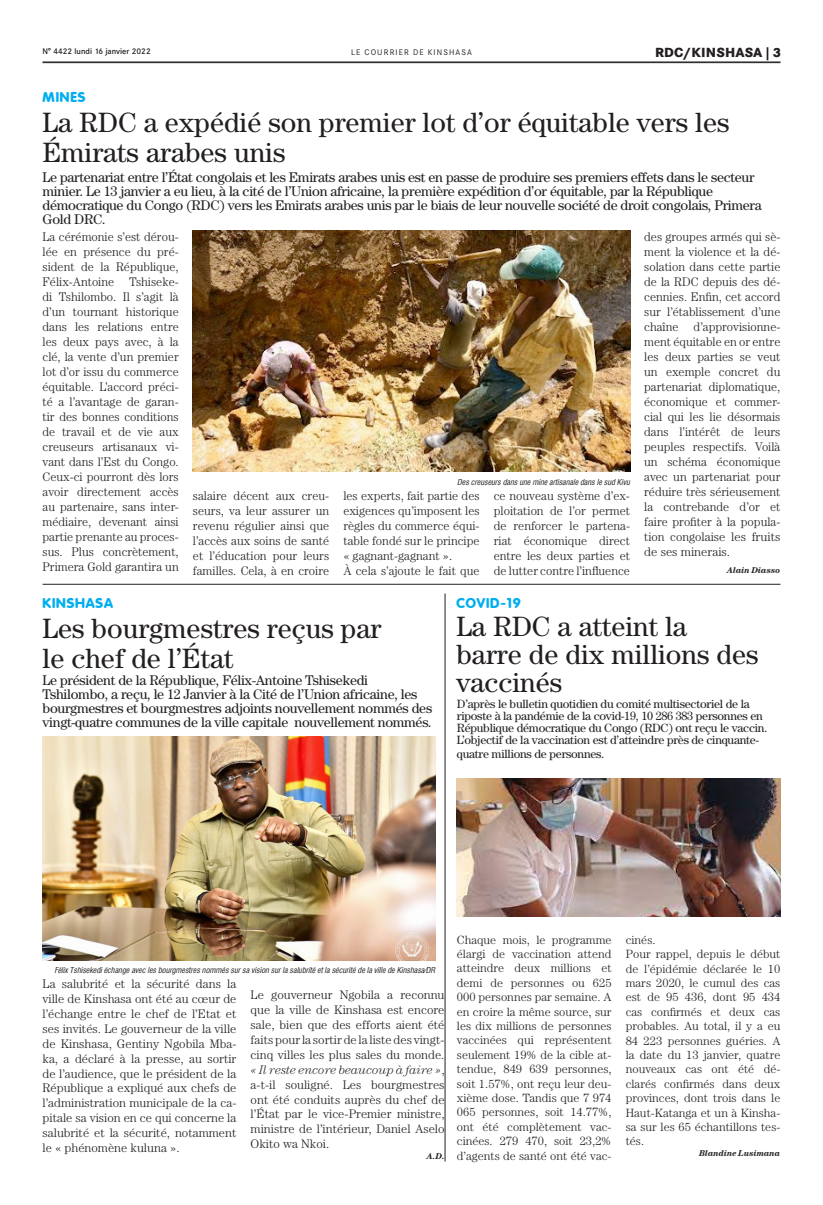
<style>
.page{position:relative;width:823px;height:1205px;background:#fff}
.page>*{position:absolute;margin:0;border:0;box-sizing:border-box;transform-origin:0 0}
.t1{font:28px/30px "Century";color:#231f20}
.t2{font:14px/14px "Century";letter-spacing:-.02em;color:#231f20}
.t3{font:800 14px "Corporate Rounded";letter-spacing:.06em;color:#00aeef}
.t4{font:800 13px "Corporate SBQ";letter-spacing:.01em;color:#231f20}
.t5{font:300 12.5px/15px "Century";color:#231f20;text-align:justify}
.t6{font:300 12.4px/14.9px "Century";color:#231f20;text-align:justify}
.t7{font:300 12px/14.4px "Century";color:#231f20;text-align:justify}
.t8{font:12px/12px "Century";letter-spacing:-.02em;color:#231f20}
.t9{font:italic 700 8.5px "Century";color:#231f20}
.t10{font:italic 8px "Corporate Condensed";color:#231f20}
.t11{font:500 8px "Corporate SBQ";color:#231f20}
.t12{font:8px "Corporate SBQ";letter-spacing:.14em;color:#231f20}
.s1{font-style:italic}
</style>
<div class="page">
<hr style="left:43px;top:62px;width:737px;height:1px;background:#231f20">
<hr style="left:43px;top:584px;width:737px;height:1px;background:#231f20">
<hr style="left:444px;top:593px;width:1px;height:568px;background:#231f20">
<img style="left:456px;top:778px;width:324px;height:138px">
<img style="left:193px;top:231px;width:436px;height:240px">
<img style="left:43px;top:736px;width:392px;height:224px">
<p class="t11" style="left:43px;top:46px;width:110px">N° 4422 lundi 16 janvier 2022</p>
<p class="t12" style="left:351px;top:47px;width:122px">LE COURRIER DE KINSHASA</p>
<p class="t4" style="left:654px;top:44px;width:128px">RDC/KINSHASA | 3</p>
<p class="t3" style="left:43px;top:89px;width:44px">MINES</p>
<h1 class="t1" style="left:43px;top:107px;width:688px">La RDC a expédié son premier lot d’or équitable vers les<br>Émirats arabes unis</h1>
<p class="t2" style="left:43px;top:170px;width:720px">Le partenariat entre l’État congolais et les Emirats arabes unis est en passe de produire ses premiers effets dans le secteur minier. Le 13 janvier a eu lieu, à la cité de l’Union africaine, la première expédition d’or équitable, par la République démocratique du Congo (RDC) vers les Emirats arabes unis par le biais de leur nouvelle société de droit congolais, Primera Gold DRC.</p>
<p class="t5" style="left:43px;top:229px;width:138px">La cérémonie s’est dérou&shy;lée en présence du pré&shy;sident de la République, Félix-Antoine Tshiseke&shy;di Tshilombo. Il s’agit là d’un tournant historique dans les relations entre les deux pays avec, à la clé, la vente d’un premier lot d’or issu du commerce équitable. L’accord préci&shy;té a l’avantage de garan&shy;tir des bonnes conditions de travail et de vie aux creuseurs artisanaux vi&shy;vant dans l’Est du Congo.<br>Ceux-ci pourront dès lors avoir directement accès au partenaire, sans inter&shy;médiaire, devenant ainsi partie prenante au proces&shy;sus. Plus concrètement, Primera Gold garantira un</p>
<p class="t10" style="left:457px;top:477px;width:174px">Des creuseurs dans une mine artisanale dans le sud Kivu</p>
<p class="t5" style="left:193px;top:488px;width:138px">salaire décent aux creu&shy;seurs, va leur assurer un revenu régulier ainsi que l’accès aux soins de santé et l’éducation pour leurs familles. Cela, à en croire</p>
<p class="t5" style="left:343px;top:488px;width:138px;text-align:left">les experts, fait partie des exigences qu’imposent les règles du commerce équi&shy;table fondé sur le principe « gagnant-gagnant ».<br>À cela s’ajoute le fait que</p>
<p class="t5" style="left:493px;top:488px;width:138px">ce nouveau système d’ex&shy;ploitation de l’or permet de renforcer le partena&shy;riat économique direct entre les deux parties et de lutter contre l’influence</p>
<p class="t5" style="left:643px;top:229px;width:138px">des groupes armés qui sè&shy;ment la violence et la dé&shy;solation dans cette partie de la RDC depuis des dé&shy;cennies. Enfin, cet accord sur l’établissement d’une chaîne d’approvisionne&shy;ment équitable en or entre les deux parties se veut un exemple concret du partenariat diplomatique, économique et commer&shy;cial qui les lie désormais dans l’intérêt de leurs peuples respectifs. Voilà un schéma économique avec un partenariat pour réduire très sérieusement la contrebande d’or et faire profiter à la popula&shy;tion congolaise les fruits de ses minerais.</p>
<p class="t9" style="left:726px;top:565px;width:55px">Alain Diasso</p>
<p class="t3" style="left:43px;top:594px;width:72px">KINSHASA</p>
<h1 class="t1" style="left:43px;top:612px;width:340px">Les bourgmestres reçus par le chef de l’État</h1>
<p class="t2" style="left:43px;top:672px;width:391px">Le président de la République, Félix-Antoine Tshisekedi Tshilombo, a reçu, le 12 Janvier à la Cité de l’Union africaine, les bourgmestres et bourgmestres adjoints nouvellement nommés des vingt-quatre communes de la ville capitale nouvellement nommés.</p>
<p class="t3" style="left:456px;top:594px;width:66px">COVID-19</p>
<h1 class="t1" style="left:456px;top:611px;width:303px;line-height:28px">La RDC a atteint la barre de dix millions des vaccinés</h1>
<p class="t8" style="left:456px;top:697px;width:312px">D’après le bulletin quotidien du comité multisectoriel de la riposte à la pandémie de la covid-19, 10 286 383 personnes en République démocratique du Congo (RDC) ont reçu le vaccin.<br>L’objectif de la vaccination est d’atteindre près de cinquante-</p>
<p class="t8" style="left:456px;top:747px;width:149px">quatre millions de personnes.</p>
<p class="t10" style="left:54px;top:965px;width:382px">Félix Tshisekedi échange avec les bourgmestres nommés sur sa vision sur la salubrité et la sécurité de la ville de Kinshasa/DR</p>
<p class="t6" style="left:43px;top:976px;width:195px">La salubrité et la sécurité dans la ville de Kinshasa ont été au cœur de l’échange entre le chef de l’Etat et ses invités. Le gouverneur de la ville de Kinshasa, Gentiny Ngobila Mba&shy;ka, a déclaré à la presse, au sortir de l’audience, que le président de la République a expliqué aux chefs de l’administration municipale de la ca&shy;pitale sa vision en ce qui concerne la salubrité et la sécurité, notamment le « phénomène kuluna ».</p>
<p class="t6" style="left:250px;top:987px;width:195px">Le gouverneur Ngobila a reconnu que la ville de Kinshasa est encore sale, bien que des efforts aient été faits pour la sortir de la liste des vingt&shy;cinq villes les plus sales du monde. <span class="s1">« Il reste encore beaucoup à faire »</span>, a-t-il souligné. Les bourgmestres ont été conduits auprès du chef de l’État par le vice-Premier ministre, ministre de l’intérieur, Daniel Aselo Okito wa Nkoi.</p>
<p class="t9" style="left:426px;top:1151px;width:19px">A.D.</p>
<p class="t7" style="left:456px;top:932px;width:156px">Chaque mois, le programme élargi de vaccination attend atteindre deux millions et demi de personnes ou 625<br>000 personnes par semaine. A en croire la même source, sur les dix millions de personnes vaccinées qui représentent seulement 19% de la cible at&shy;tendue, 849 639 personnes, soit 1.57%, ont reçu leur deu&shy;xième dose. Tandis que 7 974<br>065 personnes, soit 14.77%, ont été complètement vac&shy;cinées. 279 470, soit 23,2% d’agents de santé ont été vac-</p>
<p class="t7" style="left:625px;top:932px;width:156px;text-align:left">cinés.<br>Pour rappel, depuis le début de l’épidémie déclarée le 10 mars 2020, le cumul des cas est de 95 436, dont 95 434 cas confirmés et deux cas probables. Au total, il y a eu<br>84 223 personnes guéries. A la date du 13 janvier, quatre nouveaux cas ont été dé&shy;clarés confirmés dans deux provinces, dont trois dans le<br>Haut-Katanga et un à Kinsha&shy;sa sur les 65 échantillons tes&shy;tés.</p>
<p class="t9" style="left:698px;top:1148px;width:83px">Blandine Lusimana</p>
</div>
